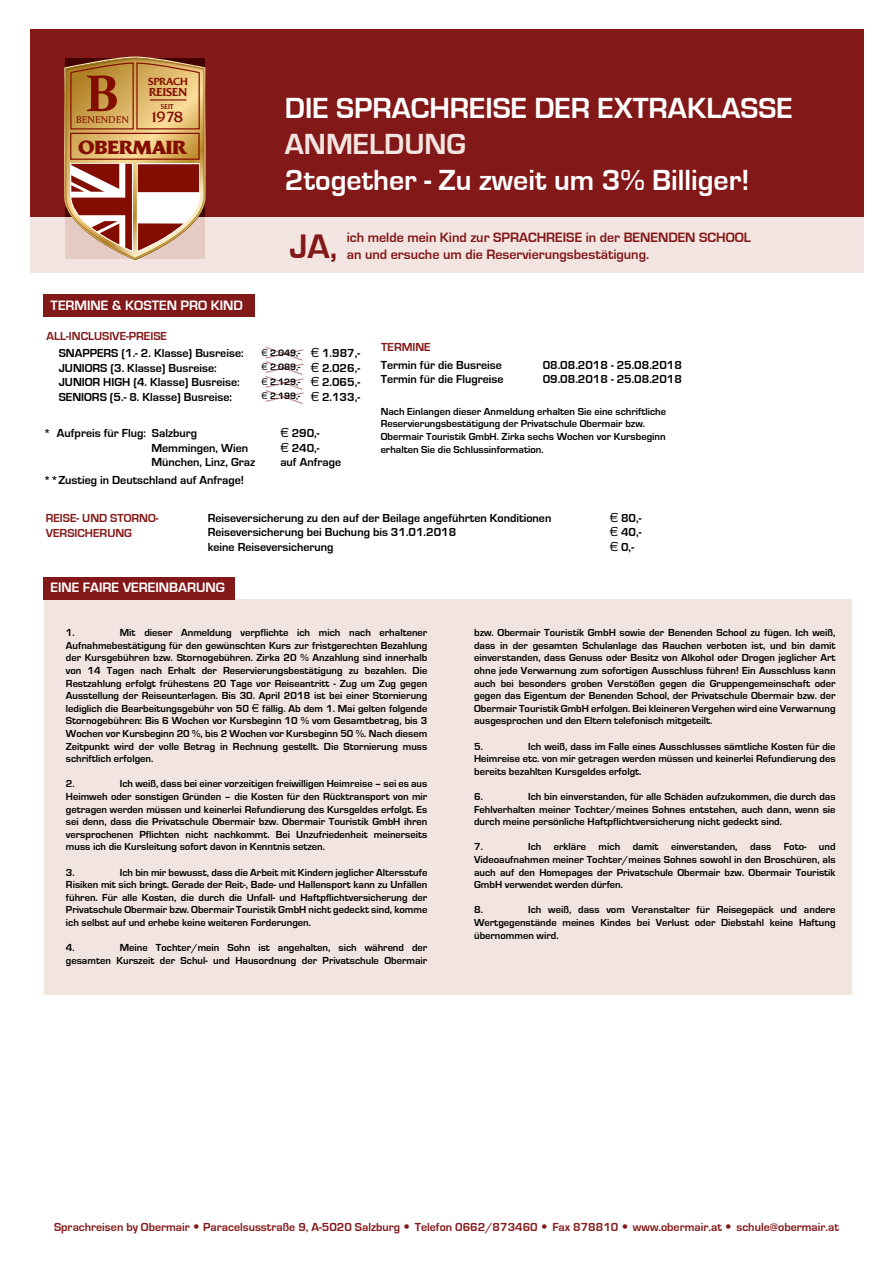
<style>
.page{position:relative;width:893px;height:1263px;background:#fff}
.page>*{position:absolute;margin:0;border:0;box-sizing:border-box;transform-origin:0 0}
.t1{font:700 51.9px "Constantia";color:#820d00}
.t2{font:700 35.1px "Eurostile";color:#831818}
.t3{font:700 30px "Eurostile";color:#fff}
.t4{font:700 30px "Eurostile";color:#f2e4e0}
.t5{font:700 18.3px "Quadrat";color:#820d00}
.t6{font:14.25px "Quadrat";color:#820d00}
.t7{font:700 13.95px/16.8px "Eurostile";color:#831818}
.t8{font:700 13.95px "Eurostile";color:#fff}
.t9{font:700 12px "Eurostile";color:#000}
.t10{font:700 12px/14.4px "Eurostile";color:#831818}
.t11{font:500 11.1px "Quadrat";color:#820d00}
.t12{font:700 10.5px/12.6px "Eurostile";color:#000;text-align:justify}
.t13{font:10.05px "Constantia";color:#820d00}
.t14{font:500 9.9px "Quadrat";color:#820d00}
.t15{font:700 9.6px/14.4px "Eurostile";color:#000;text-align:justify}
.t16{font:6.9px "Quadrat";color:#820d00}
.s1{font-family:"Eurostile LT Std";font-weight:400}
.s2{font-family:"Eurostile LT Std";font-weight:400;font-size:9px}
.s3{font-family:"Eurostile LT Std"}
</style>
<div class="page">
<div style="left:30px;top:30px;width:833px;height:187px;background:#831818"></div>
<div style="left:30px;top:217px;width:833px;height:55px;background:#f2e4e0"></div>
<div style="left:44px;top:599px;width:808px;height:396px;background:#f2e4e0"></div>
<svg style="left:64px;top:56px;width:142px;height:204px;background:#c8976b"></svg>
<hr style="left:150px;top:99px;width:36px;height:2px;background:#820d00">
<div style="left:44px;top:294px;width:211px;height:23px;background:#831818"></div>
<div style="left:44px;top:577px;width:191px;height:22px;background:#831818"></div>
<svg style="left:265px;top:347px;width:39px;height:57px"></svg>
<h1 class="t1" style="left:85px;top:58px;width:36px">B</h1>
<h3 class="t5" style="left:78px;top:136px;width:110px">OBERMAIR</h3>
<p class="t14" style="left:148px;top:76px;width:41px">SPRACH</p>
<p class="t11" style="left:149px;top:86px;width:40px">REISEN</p>
<p class="t16" style="left:161px;top:103px;width:15px">SEIT</p>
<h3 class="t6" style="left:150px;top:109px;width:35px">1978</h3>
<p class="t13" style="left:76px;top:113px;width:55px">BENENDEN</p>
<h3 class="t8" style="left:51px;top:297px;width:194px">TERMINE &amp; KOSTEN PRO KIND</h3>
<p class="t10" style="left:47px;top:329px;width:122px">ALL-INCLUSIVE-PREISE</p>
<h3 class="t3" style="left:285px;top:92px;width:509px">DIE SPRACHREISE DER EXTRAKLASSE</h3>
<h3 class="t4" style="left:285px;top:128px;width:183px">ANMELDUNG</h3>
<h3 class="t3" style="left:285px;top:164px;width:466px">2together - Zu zweit um 3% Billiger!</h3>
<h2 class="t2" style="left:289px;top:227px;width:50px">JA,</h2>
<h3 class="t7" style="left:347px;top:229px;width:406px">ich melde mein Kind zur SPRACHREISE in der BENENDEN SCHOOL an und ersuche um die Reservierungsbestätigung.</h3>
<p class="t10" style="left:381px;top:340px;width:51px">TERMINE</p>
<p class="t9" style="left:381px;top:358px;width:123px">Termin für die Busreise</p>
<p class="t9" style="left:543px;top:358px;width:141px">08.08.2018 - 25.08.2018</p>
<p class="t9" style="left:381px;top:373px;width:124px">Termin für die Flugreise</p>
<p class="t9" style="left:543px;top:373px;width:141px">09.08.2018 - 25.08.2018</p>
<p class="t12" style="left:381px;top:405px;width:287px;text-align:left">Nach Einlangen dieser Anmeldung erhalten Sie eine schriftliche Reservierungsbestätigung der Privatschule Obermair bzw.<br>Obermair Touristik GmbH. Zirka sechs Wochen vor Kursbeginn erhalten Sie die Schlussinformation.</p>
<p class="t9" style="left:59px;top:347px;width:186px">SNAPPERS (1.- 2. Klasse) Busreise:</p>
<p class="t9" style="left:311px;top:347px;width:51px"><span class="s1">€</span> 1.987,-</p>
<p class="t9" style="left:59px;top:361px;width:160px">JUNIORS (3. Klasse) Busreise:</p>
<p class="t9" style="left:311px;top:361px;width:51px"><span class="s1">€</span> 2.026,-</p>
<p class="t9" style="left:59px;top:376px;width:182px">JUNIOR HIGH (4. Klasse) Busreise:</p>
<p class="t9" style="left:311px;top:376px;width:51px"><span class="s1">€</span> 2.065,-</p>
<p class="t9" style="left:59px;top:390px;width:175px">SENIORS (5.- 8. Klasse) Busreise:</p>
<p class="t9" style="left:311px;top:390px;width:51px"><span class="s1">€</span> 2.133,-</p>
<p class="t15" style="left:261px;top:346px;width:40px"><span class="s2">€</span> 2.049,- <span class="s2">€</span> 2.089,- <span class="s2">€</span> 2.129,- <span class="s2">€</span> 2.199,-</p>
<p class="t9" style="left:43px;top:427px;width:155px">* Aufpreis für Flug: Salzburg</p>
<p class="t9" style="left:280px;top:427px;width:41px"><span class="s1">€</span> 290,-</p>
<p class="t9" style="left:151px;top:441px;width:98px">Memmingen, Wien</p>
<p class="t9" style="left:280px;top:441px;width:41px"><span class="s1">€</span> 240,-</p>
<p class="t9" style="left:151px;top:456px;width:105px">München, Linz, Graz</p>
<p class="t9" style="left:280px;top:456px;width:62px">auf Anfrage</p>
<p class="t9" style="left:43px;top:474px;width:202px">**Zustieg in Deutschland auf Anfrage!</p>
<p class="t9" style="left:208px;top:511px;width:345px">Reiseversicherung zu den auf der Beilage angeführten Konditionen</p>
<p class="t9" style="left:610px;top:511px;width:33px"><span class="s1">€</span> 80,-</p>
<p class="t9" style="left:208px;top:526px;width:250px">Reiseversicherung bei Buchung bis 31.01.2018</p>
<p class="t9" style="left:610px;top:526px;width:33px"><span class="s1">€</span> 40,-</p>
<p class="t9" style="left:208px;top:540px;width:127px">keine Reiseversicherung</p>
<p class="t9" style="left:610px;top:540px;width:26px"><span class="s1">€</span> 0,-</p>
<p class="t10" style="left:46px;top:511px;width:114px">REISE- UND STORNO-<br>VERSICHERUNG</p>
<h3 class="t8" style="left:51px;top:580px;width:176px">EINE FAIRE VEREINBARUNG</h3>
<p class="t12" style="left:66px;top:627px;width:363px;text-indent:54px">Mit dieser Anmeldung verpflichte ich mich nach erhaltener Aufnahmebestätigung für den gewünschten Kurs zur fristgerechten Bezahlung der Kursgebühren bzw. Stornogebühren. Zirka 20 % Anzahlung sind innerhalb von 14 Tagen nach Erhalt der Reservierungsbestätigung zu bezahlen. Die Restzahlung erfolgt frühestens 20 Tage vor Reiseantritt - Zug um Zug gegen Ausstellung der Reiseunterlagen. Bis 30. April 2018 ist bei einer Stornierung lediglich die Bearbeitungsgebühr von 50 <span class="s1">€</span> fällig. Ab dem 1. Mai gelten folgende Stornogebühren: Bis 6 Wochen vor Kursbeginn 10 % vom Gesamtbetrag, bis 3<br>Wochen vor Kursbeginn 20 %, bis 2 Wochen vor Kursbeginn 50 %. Nach diesem Zeitpunkt wird der volle Betrag in Rechnung gestellt. Die Stornierung muss schriftlich erfolgen.</p>
<p class="t12" style="left:66px;top:778px;width:10px">2.</p>
<p class="t12" style="left:66px;top:627px;width:10px">1.</p>
<p class="t12" style="left:66px;top:778px;width:363px;text-indent:54px">Ich weiß, dass bei einer vorzeitigen freiwilligen Heimreise – sei es aus Heimweh oder sonstigen Gründen – die Kosten für den Rücktransport von mir getragen werden müssen und keinerlei Refundierung des Kursgeldes erfolgt. Es sei denn, dass die Privatschule Obermair bzw. Obermair Touristik GmbH ihren versprochenen Pflichten nicht nachkommt. Bei Unzufriedenheit meinerseits muss ich die Kursleitung sofort davon in Kenntnis setzen.</p>
<p class="t12" style="left:66px;top:866px;width:10px">3.</p>
<p class="t12" style="left:66px;top:866px;width:363px;text-indent:54px">Ich bin mir bewusst, dass die Arbeit mit Kindern jeglicher Altersstufe Risiken mit sich bringt. Gerade der Reit-, Bade- und Hallensport kann zu Unfällen führen. Für alle Kosten, die durch die Unfall- und Haftpflichtversicherung der Privatschule Obermair bzw. Obermair Touristik GmbH nicht gedeckt sind, komme ich selbst auf und erhebe keine weiteren Forderungen.</p>
<p class="t12" style="left:66px;top:942px;width:10px">4.</p>
<p class="t12" style="left:66px;top:942px;width:363px;text-align:right">Meine Tochter/mein Sohn ist angehalten, sich während der<br>gesamten Kurszeit der Schul- und Hausordnung der Privatschule Obermair</p>
<p class="t12" style="left:474px;top:627px;width:363px">bzw. Obermair Touristik GmbH sowie der Benenden School zu fügen. Ich weiß, dass in der gesamten Schulanlage das Rauchen verboten ist, und bin damit einverstanden, dass Genuss oder Besitz von Alkohol oder Drogen jeglicher Art ohne jede Verwarnung zum sofortigen Ausschluss führen! Ein Ausschluss kann auch bei besonders groben Verstößen gegen die Gruppengemeinschaft oder gegen das Eigentum der Benenden School, der Privatschule Obermair bzw. der Obermair Touristik GmbH erfolgen. Bei kleineren Vergehen wird eine Verwarnung ausgesprochen und den Eltern telefonisch mitgeteilt.</p>
<p class="t12" style="left:474px;top:740px;width:10px">5.</p>
<p class="t12" style="left:474px;top:740px;width:363px;text-indent:54px">Ich weiß, dass im Falle eines Ausschlusses sämtliche Kosten für die Heimreise etc. von mir getragen werden müssen und keinerlei Refundierung des bereits bezahlten Kursgeldes erfolgt.</p>
<p class="t12" style="left:474px;top:790px;width:10px">6.</p>
<p class="t12" style="left:474px;top:790px;width:363px;text-indent:54px">Ich bin einverstanden, für alle Schäden aufzukommen, die durch das Fehlverhalten meiner Tochter/meines Sohnes entstehen, auch dann, wenn sie durch meine persönliche Haftpflichtversicherung nicht gedeckt sind.</p>
<p class="t12" style="left:474px;top:841px;width:10px">7.</p>
<p class="t12" style="left:474px;top:841px;width:363px;text-indent:54px">Ich erkläre mich damit einverstanden, dass Foto- und Videoaufnahmen meiner Tochter/meines Sohnes sowohl in den Broschüren, als auch auf den Homepages der Privatschule Obermair bzw. Obermair Touristik GmbH verwendet werden dürfen.</p>
<p class="t12" style="left:474px;top:904px;width:10px">8.</p>
<p class="t12" style="left:474px;top:904px;width:363px;text-indent:54px">Ich weiß, dass vom Veranstalter für Reisegepäck und andere Wertgegenstände meines Kindes bei Verlust oder Diebstahl keine Haftung übernommen wird.</p>
<p class="t10" style="left:54px;top:1220px;width:786px">Sprachreisen by Obermair <span class="s3">•</span> Paracelsusstraße 9, A-5020 Salzburg <span class="s3">•</span> Telefon 0662/873460 <span class="s3">•</span> Fax 878810 <span class="s3">•</span> www.obermair.at <span class="s3">•</span> schule@obermair.at</p>
</div>
